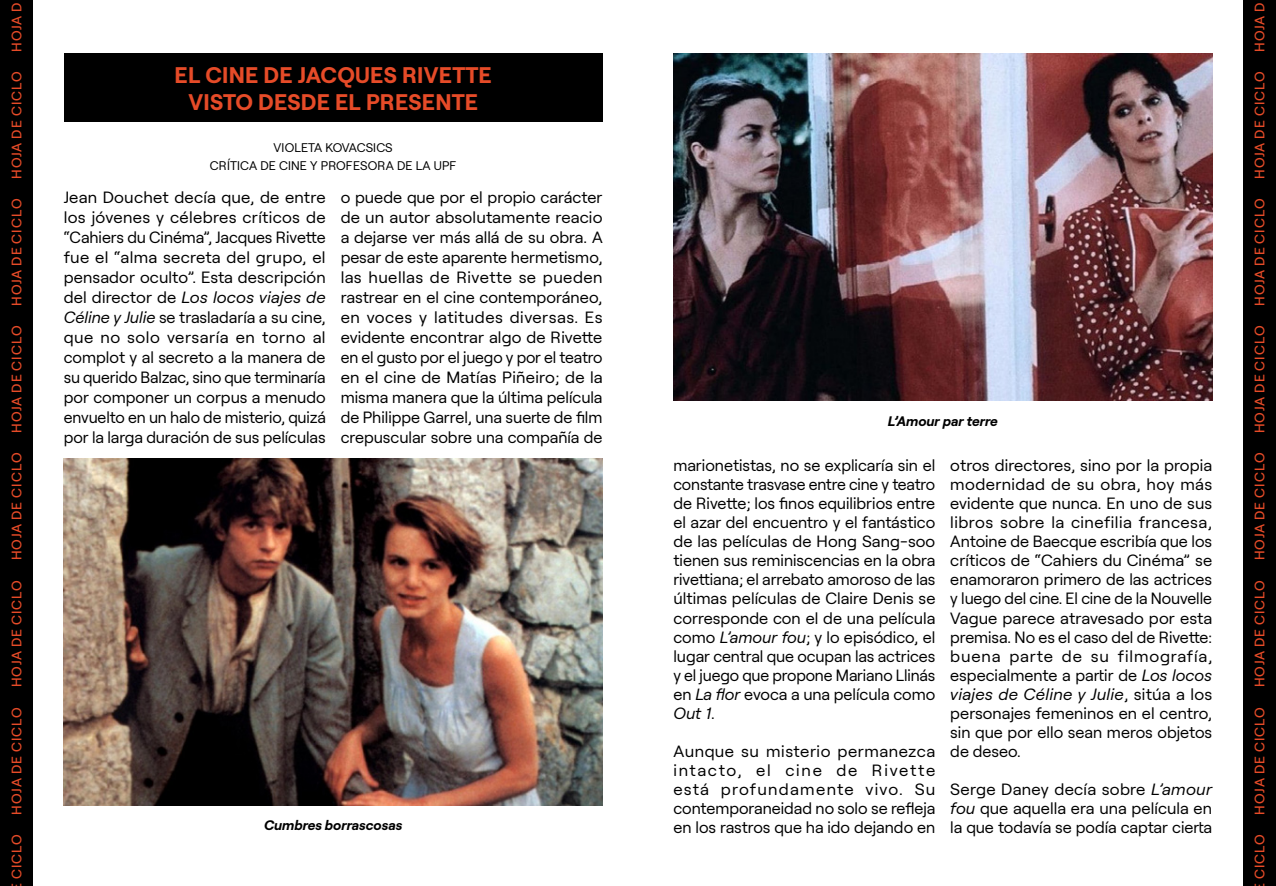
<style>
.page{position:relative;width:1276px;height:886px;background:#fff}
.page>*{position:absolute;margin:0;border:0;box-sizing:border-box;transform-origin:0 0}
.t1{font:700 22.5px/27px "Roobert";letter-spacing:.01em;color:#e64b28;text-align:center}
.t2{font:16.25px/19px "Roobert";color:#000;text-align:justify}
.t3{font:500 13.75px "Roobert";letter-spacing:.08em;color:#e64b28}
.t4{font:italic 700 13.75px "Roobert";color:#000}
.t5{font:12.5px/18.8px "Roobert";letter-spacing:.01em;color:#000;text-align:center}
.s1{font-style:italic}
</style>
<div class="page">
<div style="left:0;top:0;width:32px;height:886px;background:#000"></div>
<div style="left:1243px;top:0;width:33px;height:886px;background:#000"></div>
<div style="left:64px;top:53px;width:538px;height:69px;background:#000"></div>
<img style="left:64px;top:458px;width:538px;height:347px">
<img style="left:673px;top:54px;width:539px;height:347px">
<p class="t3" style="left:6px;top:52px;width:51px;rotate:-90deg">HOJA D</p>
<p class="t3" style="left:6px;top:179px;width:109px;rotate:-90deg">HOJA DE CICLO</p>
<p class="t3" style="left:6px;top:306px;width:109px;rotate:-90deg">HOJA DE CICLO</p>
<p class="t3" style="left:6px;top:433px;width:109px;rotate:-90deg">HOJA DE CICLO</p>
<p class="t3" style="left:6px;top:560px;width:109px;rotate:-90deg">HOJA DE CICLO</p>
<p class="t3" style="left:6px;top:687px;width:109px;rotate:-90deg">HOJA DE CICLO</p>
<p class="t3" style="left:6px;top:814px;width:109px;rotate:-90deg">HOJA DE CICLO</p>
<p class="t3" style="left:6px;top:879px;width:47px;rotate:-90deg">CICLO</p>
<h1 class="t1" style="left:175px;top:60px;width:319px">EL CINE DE JACQUES RIVETTE<br>VISTO DESDE EL PRESENTE</h1>
<p class="t5" style="left:210px;top:137px;width:248px">VIOLETA KOVACSICS<br>CRÍTICA DE CINE Y PROFESORA DE LA UPF</p>
<p class="t2" style="left:64px;top:185px;width:263px;line-height:20.1px">Jean Douchet decía que, de entre los jóvenes y célebres críticos de “Cahiers du Cinéma”, Jacques Rivette fue el “alma secreta del grupo, el pensador oculto”. Esta descripción del director de <span class="s1">Los locos viajes de Céline y Julie</span> se trasladaría a su cine, que no solo versaría en torno al complot y al secreto a la manera de su querido Balzac, sino que terminaría por componer un corpus a menudo envuelto en un halo de misterio, quizá por la larga duración de sus películas</p>
<p class="t2" style="left:341px;top:185px;width:263px;line-height:20.1px">o puede que por el propio carácter de un autor absolutamente reacio a dejarse ver más allá de su obra. A pesar de este aparente hermetismo, las huellas de Rivette se pueden rastrear en el cine contemporáneo, en voces y latitudes diversas. Es evidente encontrar algo de Rivette en el gusto por el juego y por el teatro en el cine de Matías Piñeiro; de la misma manera que la última película de Philippe Garrel, una suerte de film crepuscular sobre una compañía de</p>
<p class="t4" style="left:264px;top:815px;width:140px">Cumbres borrascosas</p>
<p class="t4" style="left:887px;top:410px;width:112px">L’Amour par terre</p>
<p class="t2" style="left:673px;top:455px;width:263px">marionetistas, no se explicaría sin el constante trasvase entre cine y teatro de Rivette; los finos equilibrios entre el azar del encuentro y el fantástico de las películas de Hong Sang-soo tienen sus reminiscencias en la obra rivettiana; el arrebato amoroso de las últimas películas de Claire Denis se corresponde con el de una película como <span class="s1">L’amour fou</span>; y lo episódico, el lugar central que ocupan las actrices y el juego que propone Mariano Llinás en <span class="s1">La flor</span> evoca a una película como <span class="s1">Out 1</span>.</p>
<p class="t2" style="left:673px;top:740px;width:263px">Aunque su misterio permanezca intacto, el cine de Rivette está profundamente vivo. Su contemporaneidad no solo se refleja en los rastros que ha ido dejando en</p>
<p class="t2" style="left:950px;top:455px;width:263px">otros directores, sino por la propia modernidad de su obra, hoy más evidente que nunca. En uno de sus libros sobre la cinefilia francesa, Antoine de Baecque escribía que los críticos de “Cahiers du Cinéma” se enamoraron primero de las actrices y luego del cine. El cine de la Nouvelle Vague parece atravesado por esta premisa. No es el caso del de Rivette: buena parte de su filmografía, especialmente a partir de <span class="s1">Los locos viajes de Céline y Julie</span>, sitúa a los personajes femeninos en el centro, sin que por ello sean meros objetos de deseo.</p>
<p class="t2" style="left:950px;top:778px;width:263px">Serge Daney decía sobre <span class="s1">L’amour fou</span> que aquella era una película en la que todavía se podía captar cierta</p>
<p class="t3" style="left:1249px;top:52px;width:51px;rotate:-90deg">HOJA D</p>
<p class="t3" style="left:1249px;top:179px;width:109px;rotate:-90deg">HOJA DE CICLO</p>
<p class="t3" style="left:1249px;top:306px;width:109px;rotate:-90deg">HOJA DE CICLO</p>
<p class="t3" style="left:1249px;top:433px;width:109px;rotate:-90deg">HOJA DE CICLO</p>
<p class="t3" style="left:1249px;top:560px;width:109px;rotate:-90deg">HOJA DE CICLO</p>
<p class="t3" style="left:1249px;top:687px;width:109px;rotate:-90deg">HOJA DE CICLO</p>
<p class="t3" style="left:1249px;top:814px;width:109px;rotate:-90deg">HOJA DE CICLO</p>
<p class="t3" style="left:1249px;top:879px;width:47px;rotate:-90deg">CICLO</p>
</div>
